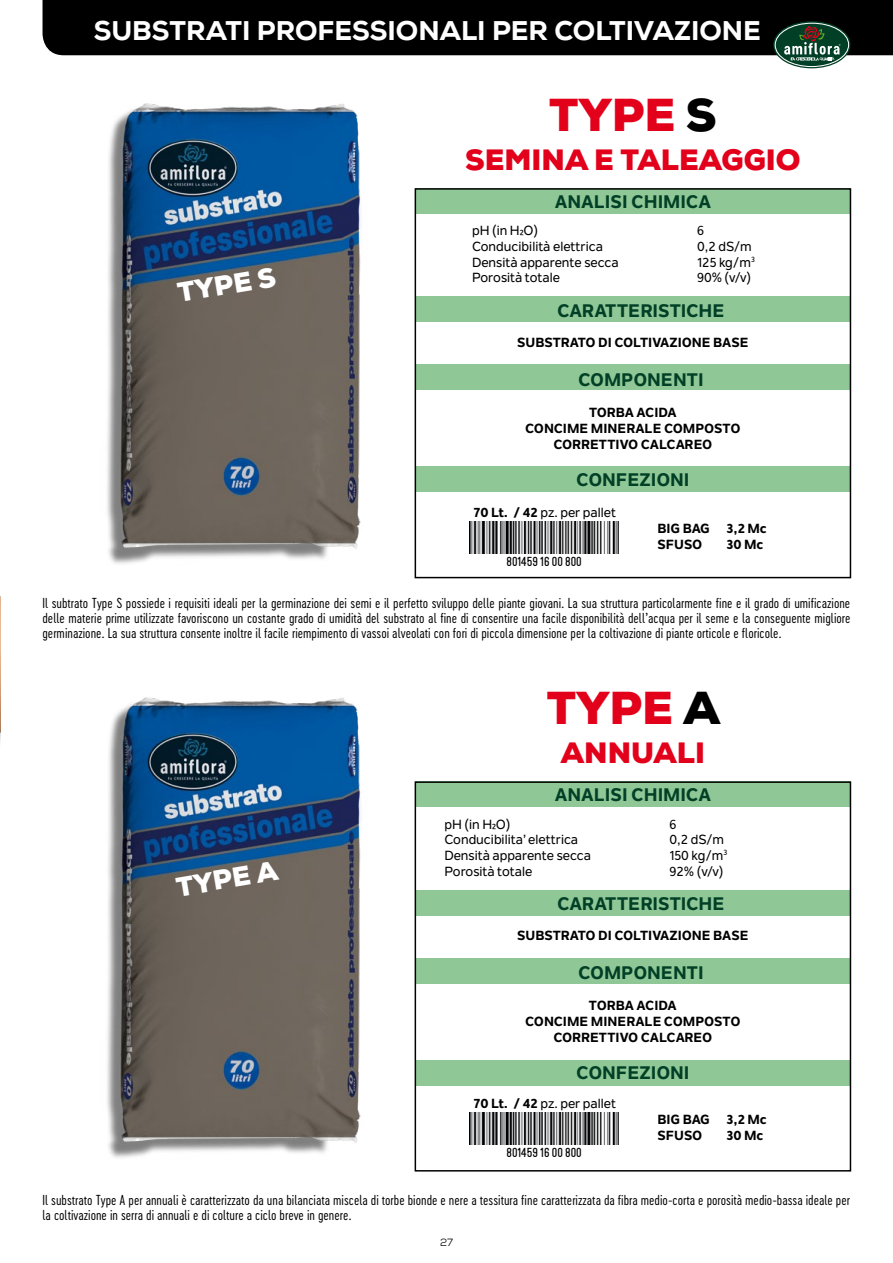
<style>
.page{position:relative;width:893px;height:1263px;background:#fff}
.page>*{position:absolute;margin:0;border:0;box-sizing:border-box;transform-origin:0 0}
.t1{font:900 44.7px "Nexa";color:#e2001a}
.t2{font:900 28.5px "Nexa";color:#e2001a}
.t3{font:800 27px "Nexa";color:#fff}
.t4{font:900 26.55px "Nexa";color:#fff}
.t5{font:800 18px "Nolan Next";color:#014026}
.t6{font:13.5px/15px "Cervo Neue Light Neue";color:#000;text-align:justify}
.t7{font:500 13.05px "Nolan Next";color:#000}
.t8{font:800 13.05px/15.8px "Nolan Next";color:#000;text-align:center}
.t9{font:13.05px "Kapra Neue";color:#000}
.t10{font:10.5px "Nexa";color:#000}
.s1{color:#000}
.s2{font-weight:800}
</style>
<div class="page">
<div style="left:43px;top:0;width:850px;height:55px;background:#000"></div>
<svg style="left:773px;top:21px;width:77px;height:47px;background:#456655"></svg>
<img style="left:0;top:596px;width:1px;height:142px">
<img style="left:107px;top:103px;width:254px;height:461px">
<img style="left:107px;top:697px;width:254px;height:461px">
<div style="left:415px;top:188px;width:435px;height:26px;background:#90c796"></div>
<div style="left:415px;top:782px;width:435px;height:25px;background:#90c796"></div>
<div style="left:415px;top:297px;width:435px;height:25px;background:#90c796"></div>
<div style="left:415px;top:890px;width:435px;height:25px;background:#90c796"></div>
<div style="left:415px;top:365px;width:435px;height:25px;background:#90c796"></div>
<div style="left:415px;top:958px;width:435px;height:25px;background:#90c796"></div>
<div style="left:415px;top:467px;width:435px;height:25px;background:#90c796"></div>
<div style="left:415px;top:1060px;width:435px;height:25px;background:#90c796"></div>
<div style="left:415px;top:188px;width:436px;height:390px;border:2px solid #000"></div>
<div style="left:415px;top:781px;width:436px;height:390px;border:2px solid #000"></div>
<img style="left:470px;top:522px;width:149px;height:32px">
<img style="left:470px;top:1113px;width:149px;height:32px">
<h3 class="t3" style="left:94px;top:14px;width:669px">SUBSTRATI PROFESSIONALI PER COLTIVAZIONE</h3>
<h1 class="t1" style="left:549px;top:86px;width:169px">TYPE <span class="s1">S</span></h1>
<h2 class="t2" style="left:465px;top:141px;width:337px">SEMINA E TALEAGGIO</h2>
<h3 class="t4" style="left:175px;top:276px;width:101px;rotate:-10deg">TYPE S</h3>
<h3 class="t5" style="left:555px;top:191px;width:158px">ANALISI CHIMICA</h3>
<p class="t7" style="left:472px;top:223px;width:68px">pH (in H2O)</p>
<p class="t7" style="left:697px;top:223px;width:8px">6</p>
<p class="t7" style="left:472px;top:238px;width:132px">Conducibilità elettrica</p>
<p class="t7" style="left:697px;top:238px;width:56px">0,2 dS/m</p>
<p class="t7" style="left:472px;top:254px;width:148px">Densità apparente secca</p>
<p class="t7" style="left:697px;top:254px;width:59px">125 kg/m<sup>3</sup></p>
<p class="t7" style="left:472px;top:270px;width:90px">Porosità totale</p>
<p class="t7" style="left:697px;top:270px;width:56px">90% (v/v)</p>
<h3 class="t5" style="left:557px;top:299px;width:169px">CARATTERISTICHE</h3>
<p class="t8" style="left:517px;top:334px;width:233px">SUBSTRATO DI COLTIVAZIONE BASE</p>
<h3 class="t5" style="left:578px;top:368px;width:127px">COMPONENTI</h3>
<p class="t8" style="left:525px;top:405px;width:217px">TORBA ACIDA<br>CONCIME MINERALE COMPOSTO<br>CORRETTIVO CALCAREO</p>
<h3 class="t5" style="left:576px;top:468px;width:115px">CONFEZIONI</h3>
<p class="t7" style="left:474px;top:504px;width:144px"><span class="s2">70 Lt. / 42</span> pz. per pallet</p>
<p class="t9" style="left:506px;top:553px;width:77px">801459 16 00 800</p>
<p class="t8" style="left:657px;top:521px;width:54px">BIG BAG</p>
<p class="t8" style="left:726px;top:521px;width:42px">3,2 Mc</p>
<p class="t8" style="left:657px;top:536px;width:46px">SFUSO</p>
<p class="t8" style="left:726px;top:536px;width:38px">30 Mc</p>
<p class="t6" style="left:43px;top:596px;width:809px">Il subtrato Type S possiede i requisiti ideali per la germinazione dei semi e il perfetto sviluppo delle piante giovani. La sua struttura particolarmente fine e il grado di umificazione delle materie prime utilizzate favoriscono un costante grado di umidità del substrato al fine di consentire una facile disponibilità dell’acqua per il seme e la conseguente migliore germinazione. La sua struttura consente inoltre il facile riempimento di vassoi alveolati con fori di piccola dimensione per la coltivazione di piante orticole e floricole.</p>
<h1 class="t1" style="left:547px;top:679px;width:175px">TYPE <span class="s1">A</span></h1>
<h2 class="t2" style="left:561px;top:734px;width:146px">ANNUALI</h2>
<h3 class="t4" style="left:173px;top:870px;width:104px;rotate:-10deg">TYPE A</h3>
<h3 class="t5" style="left:555px;top:784px;width:158px">ANALISI CHIMICA</h3>
<p class="t7" style="left:444px;top:816px;width:68px">pH (in H2O)</p>
<p class="t7" style="left:669px;top:816px;width:8px">6</p>
<p class="t7" style="left:444px;top:832px;width:135px">Conducibilita’ elettrica</p>
<p class="t7" style="left:669px;top:832px;width:56px">0,2 dS/m</p>
<p class="t7" style="left:444px;top:847px;width:148px">Densità apparente secca</p>
<p class="t7" style="left:669px;top:847px;width:59px">150 kg/m<sup>3</sup></p>
<p class="t7" style="left:444px;top:863px;width:90px">Porosità totale</p>
<p class="t7" style="left:669px;top:863px;width:55px">92% (v/v)</p>
<h3 class="t5" style="left:557px;top:892px;width:169px">CARATTERISTICHE</h3>
<p class="t8" style="left:517px;top:927px;width:233px">SUBSTRATO DI COLTIVAZIONE BASE</p>
<h3 class="t5" style="left:578px;top:961px;width:127px">COMPONENTI</h3>
<p class="t8" style="left:525px;top:998px;width:217px">TORBA ACIDA<br>CONCIME MINERALE COMPOSTO<br>CORRETTIVO CALCAREO</p>
<h3 class="t5" style="left:576px;top:1061px;width:115px">CONFEZIONI</h3>
<p class="t7" style="left:474px;top:1095px;width:144px"><span class="s2">70 Lt. / 42</span> pz. per pallet</p>
<p class="t9" style="left:506px;top:1144px;width:77px">801459 16 00 800</p>
<p class="t8" style="left:657px;top:1111px;width:54px">BIG BAG</p>
<p class="t8" style="left:726px;top:1111px;width:42px">3,2 Mc</p>
<p class="t8" style="left:657px;top:1127px;width:46px">SFUSO</p>
<p class="t8" style="left:726px;top:1127px;width:38px">30 Mc</p>
<p class="t6" style="left:43px;top:1193px;width:809px">Il substrato Type A per annuali è caratterizzato da una bilanciata miscela di torbe bionde e nere a tessitura fine caratterizzata da fibra medio-corta e porosità medio-bassa ideale per la coltivazione in serra di annuali e di colture a ciclo breve in genere.</p>
<p class="t10" style="left:440px;top:1236px;width:14px">27</p>
</div>
